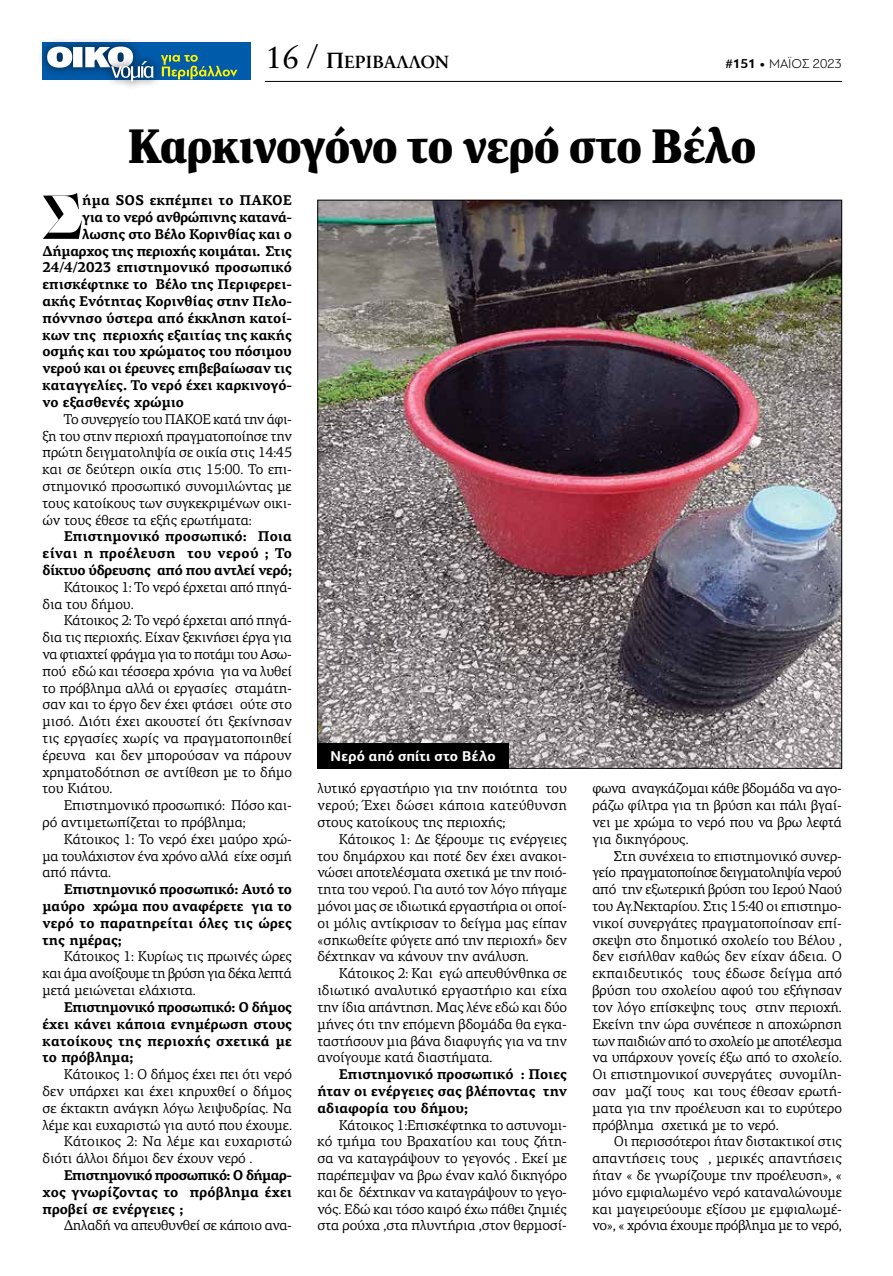
<style>
.page{position:relative;width:893px;height:1276px;background:#fff}
.page>*{position:absolute;margin:0;border:0;box-sizing:border-box;transform-origin:0 0}
.t1{font:500 64.2px "PF Regal Finesse Pro";color:#000}
.t2{font:900 48px "PFDIN Serif";letter-spacing:-.005em;color:#000}
.t3{font:18px "Apog Sabon Demi";color:#000}
.t4{font:14.25px/16.8px "PF Centro Serif Pro";letter-spacing:-.005em;color:#000;text-align:justify}
.t5{font:700 14.25px/16.8px "PF Centro Serif Pro";letter-spacing:-.005em;color:#000;text-align:justify}
.t6{font:700 14.25px "PF Centro Serif Pro";letter-spacing:-.025em;color:#000}
.t7{font:14.25px "PF Centro Serif Pro";letter-spacing:.015em;color:#000}
.t8{font:700 14.25px "PF Centro Sans Pro";letter-spacing:.02em;color:#fff}
.t9{font:300 13.5px "PF Bague Sans Pro";color:#000}
.s1{font-family:"Apog Sabon Display";font-size:33.75px}
.s2{font-size:22.5px}
.s3{font-weight:700}
</style>
<div class="page">
<div style="left:43px;top:43px;width:208px;height:37px;background:#005baa"></div>
<div style="left:37px;top:37px;width:106px;height:41px;background:#000;opacity:.5"></div>
<div style="left:102px;top:51px;width:62px;height:40px;background:#000;opacity:.5"></div>
<svg style="left:47px;top:47px;width:107px;height:34px"></svg>
<svg style="left:161px;top:55px;width:76px;height:24px"></svg>
<hr style="left:265px;top:81px;width:577px;height:1px;background:#000">
<img style="left:319px;top:202px;width:521px;height:564px">
<div style="left:317px;top:743px;width:192px;height:25px;background:#000"></div>
<p class="t3" style="left:265px;top:52px;width:185px"><span class="s1">16 /</span> <span class="s2">Π</span>ΕΡΙΒΑΛΛΟΝ</p>
<p class="t9" style="left:725px;top:56px;width:118px"><span class="s3">#151 •</span> ΜΑΪΟΣ 2023</p>
<h2 class="t2" style="left:128px;top:115px;width:630px">Καρκινογόνο το νερό στο Βέλο</h2>
<h1 class="t1" style="left:43px;top:180px;width:42px">Σ</h1>
<p class="t5" style="left:82px;top:192px;width:211px">ήμα SOS εκπέμπει το ΠΑΚΟΕ</p>
<p class="t6" style="left:82px;top:208px;width:211px">για το νερό ανθρώπινης κατανά-</p>
<p class="t5" style="left:82px;top:226px;width:211px">λωσης στο Βέλο Κορινθίας και ο</p>
<p class="t6" style="left:43px;top:242px;width:251px">Δήμαρχος της περιοχής κοιμάται. Στις</p>
<p class="t5" style="left:43px;top:260px;width:251px">24/4/2023 επιστημονικό προσωπικό</p>
<p class="t5" style="left:43px;top:276px;width:251px">επισκέφτηκε το Βέλο της Περιφερει-</p>
<p class="t5" style="left:43px;top:293px;width:251px">ακής Ενότητας Κορινθίας στην Πελο-</p>
<p class="t5" style="left:43px;top:310px;width:251px">πόννησο ύστερα από έκκληση κατοί-</p>
<p class="t5" style="left:43px;top:327px;width:251px">κων της περιοχής εξαιτίας της κακής</p>
<p class="t5" style="left:43px;top:344px;width:251px">οσμής και του χρώματος του πόσιμου</p>
<p class="t5" style="left:43px;top:360px;width:251px">νερού και οι έρευνες επιβεβαίωσαν τις</p>
<p class="t5" style="left:43px;top:377px;width:251px">καταγγελίες. Το νερό έχει καρκινογό-</p>
<p class="t5" style="left:43px;top:394px;width:143px">νο εξασθενές χρώμιο</p>
<p class="t4" style="left:43px;top:410px;width:251px;text-indent:21px">Το συνεργείο του ΠΑΚΟΕ κατά την άφι&shy;ξη του στην περιοχή πραγματοποίησε την πρώτη δειγματοληψία σε οικία στις 14:45 και σε δεύτερη οικία στις 15:00. Το επι&shy;στημονικό προσωπικό συνομιλώντας με τους κατοίκους των συγκεκριμένων οικι&shy;ών τους έθεσε τα εξής ερωτήματα:</p>
<p class="t5" style="left:43px;top:528px;width:251px;text-indent:21px">Επιστημονικό προσωπικό: Ποια είναι η προέλευση του νερού ; Το δίκτυο ύδρευσης από που αντλεί νερό;</p>
<p class="t4" style="left:43px;top:578px;width:251px;text-indent:21px">Κάτοικος 1: Το νερό έρχεται από πηγά&shy;δια του δήμου.</p>
<p class="t4" style="left:43px;top:612px;width:251px;text-indent:21px">Κάτοικος 2: Το νερό έρχεται από πηγά&shy;δια τις περιοχής. Είχαν ξεκινήσει έργα για να φτιαχτεί φράγμα για το ποτάμι του Ασω&shy;πού εδώ και τέσσερα χρόνια για να λυθεί το πρόβλημα αλλά οι εργασίες σταμάτη&shy;σαν και το έργο δεν έχει φτάσει ούτε στο μισό. Διότι έχει ακουστεί ότι ξεκίνησαν τις εργασίες χωρίς να πραγματοποιηθεί έρευνα και δεν μπορούσαν να πάρουν χρηματοδότηση σε αντίθεση με το δήμο του Κιάτου.</p>
<p class="t4" style="left:43px;top:797px;width:251px;text-indent:21px">Επιστημονικό προσωπικό: Πόσο και&shy;ρό αντιμετωπίζεται το πρόβλημα;</p>
<p class="t4" style="left:43px;top:830px;width:251px;text-indent:21px">Κάτοικος 1: Το νερό έχει μαύρο χρώ&shy;μα τουλάχιστον ένα χρόνο αλλά είχε οσμή από πάντα.</p>
<p class="t5" style="left:43px;top:881px;width:251px;text-indent:21px">Επιστημονικό προσωπικό: Αυτό το μαύρο χρώμα που αναφέρετε για το νερό το παρατηρείται όλες τις ώρες της ημέρας;</p>
<p class="t4" style="left:43px;top:948px;width:251px;text-indent:21px">Κάτοικος 1: Κυρίως τις πρωινές ώρες και άμα ανοίξουμε τη βρύση για δέκα λεπτά μετά μειώνεται ελάχιστα.</p>
<p class="t5" style="left:43px;top:999px;width:251px;text-indent:21px">Επιστημονικό προσωπικό: Ο δήμος έχει κάνει κάποια ενημέρωση στους κατοίκους της περιοχής σχετικά με το πρόβλημα;</p>
<p class="t4" style="left:64px;top:1066px;width:230px">Κάτοικος 1: Ο δήμος έχει πει ότι νερό</p>
<p class="t4" style="left:43px;top:1082px;width:251px">δεν υπάρχει και έχει κηρυχθεί ο δήμος</p>
<p class="t4" style="left:43px;top:1099px;width:251px">σε έκτακτη ανάγκη λόγω λειψυδρίας. Να</p>
<p class="t4" style="left:43px;top:1116px;width:251px">λέμε και ευχαριστώ για αυτό που έχουμε.</p>
<p class="t7" style="left:64px;top:1133px;width:230px">Κάτοικος 2: Να λέμε και ευχαριστώ</p>
<p class="t4" style="left:43px;top:1150px;width:212px">διότι άλλοι δήμοι δεν έχουν νερό .</p>
<p class="t5" style="left:43px;top:1167px;width:251px;text-indent:21px">Επιστημονικό προσωπικό: Ο δήμαρ&shy;χος γνωρίζοντας το πρόβλημα έχει προβεί σε ενέργειες ;</p>
<p class="t4" style="left:64px;top:1217px;width:230px">Δηλαδή να απευθυνθεί σε κάποιο ανα-</p>
<p class="t8" style="left:331px;top:747px;width:167px">Νερό από σπίτι στο Βέλο</p>
<p class="t4" style="left:317px;top:780px;width:251px">λυτικό εργαστήριο για την ποιότητα του νερού; Έχει δώσει κάποια κατεύθυνση στους κατοίκους της περιοχής;</p>
<p class="t4" style="left:317px;top:830px;width:251px;text-indent:21px">Κάτοικος 1: Δε ξέρουμε τις ενέργειες του δημάρχου και ποτέ δεν έχει ανακοι&shy;νώσει αποτελέσματα σχετικά με την ποιό&shy;τητα του νερού. Για αυτό τον λόγο πήγαμε μόνοι μας σε ιδιωτικά εργαστήρια οι οποί&shy;οι μόλις αντίκρισαν το δείγμα μας είπαν «σηκωθείτε φύγετε από την περιοχή» δεν δέχτηκαν να κάνουν την ανάλυση.</p>
<p class="t4" style="left:317px;top:965px;width:251px;text-indent:21px">Κάτοικος 2: Και εγώ απευθύνθηκα σε ιδιωτικό αναλυτικό εργαστήριο και είχα την ίδια απάντηση. Μας λένε εδώ και δύο μήνες ότι την επόμενη βδομάδα θα εγκα&shy;ταστήσουν μια βάνα διαφυγής για να την ανοίγουμε κατά διαστήματα.</p>
<p class="t5" style="left:317px;top:1066px;width:251px;text-indent:21px">Επιστημονικό προσωπικό : Ποιες ήταν οι ενέργειες σας βλέποντας την αδιαφορία του δήμου;</p>
<p class="t4" style="left:317px;top:1116px;width:251px;text-indent:21px">Κάτοικος 1:Επισκέφτηκα το αστυνομι&shy;κό τμήμα του Βραχατίου και τους ζήτη&shy;σα να καταγράψουν το γεγονός . Εκεί με παρέπεμψαν να βρω έναν καλό δικηγόρο και δε δέχτηκαν να καταγράψουν το γεγο&shy;νός. Εδώ και τόσο καιρό έχω πάθει ζημιές στα ρούχα ,στα πλυντήρια ,στον θερμοσί-</p>
<p class="t4" style="left:592px;top:780px;width:251px">φωνα αναγκάζομαι κάθε βδομάδα να αγο&shy;ράζω φίλτρα για τη βρύση και πάλι βγαί&shy;νει με χρώμα το νερό που να βρω λεφτά για δικηγόρους.</p>
<p class="t4" style="left:592px;top:847px;width:251px;text-indent:21px">Στη συνέχεια το επιστημονικό συνερ&shy;γείο πραγματοποίησε δειγματοληψία νερού από την εξωτερική βρύση του Ιερού Ναού του Αγ.Νεκταρίου. Στις 15:40 οι επιστημο&shy;νικοί συνεργάτες πραγματοποίησαν επί&shy;σκεψη στο δημοτικό σχολείο του Βέλου , δεν εισήλθαν καθώς δεν είχαν άδεια. Ο εκπαιδευτικός τους έδωσε δείγμα από βρύση του σχολείου αφού του εξήγησαν τον λόγο επίσκεψης τους στην περιοχή.<br>Εκείνη την ώρα συνέπεσε η αποχώρηση των παιδιών από το σχολείο με αποτέλεσμα να υπάρχουν γονείς έξω από το σχολείο.<br>Οι επιστημονικοί συνεργάτες συνομίλη&shy;σαν μαζί τους και τους έθεσαν ερωτή&shy;ματα για την προέλευση και το ευρύτερο πρόβλημα σχετικά με το νερό.</p>
<p class="t4" style="left:592px;top:1133px;width:251px;text-indent:21px">Οι περισσότεροι ήταν διστακτικοί στις απαντήσεις τους , μερικές απαντήσεις ήταν « δε γνωρίζουμε την προέλευση», « μόνο εμφιαλωμένο νερό καταναλώνουμε και μαγειρεύουμε εξίσου με εμφιαλωμέ&shy;νο», « χρόνια έχουμε πρόβλημα με το νερό,</p>
</div>
